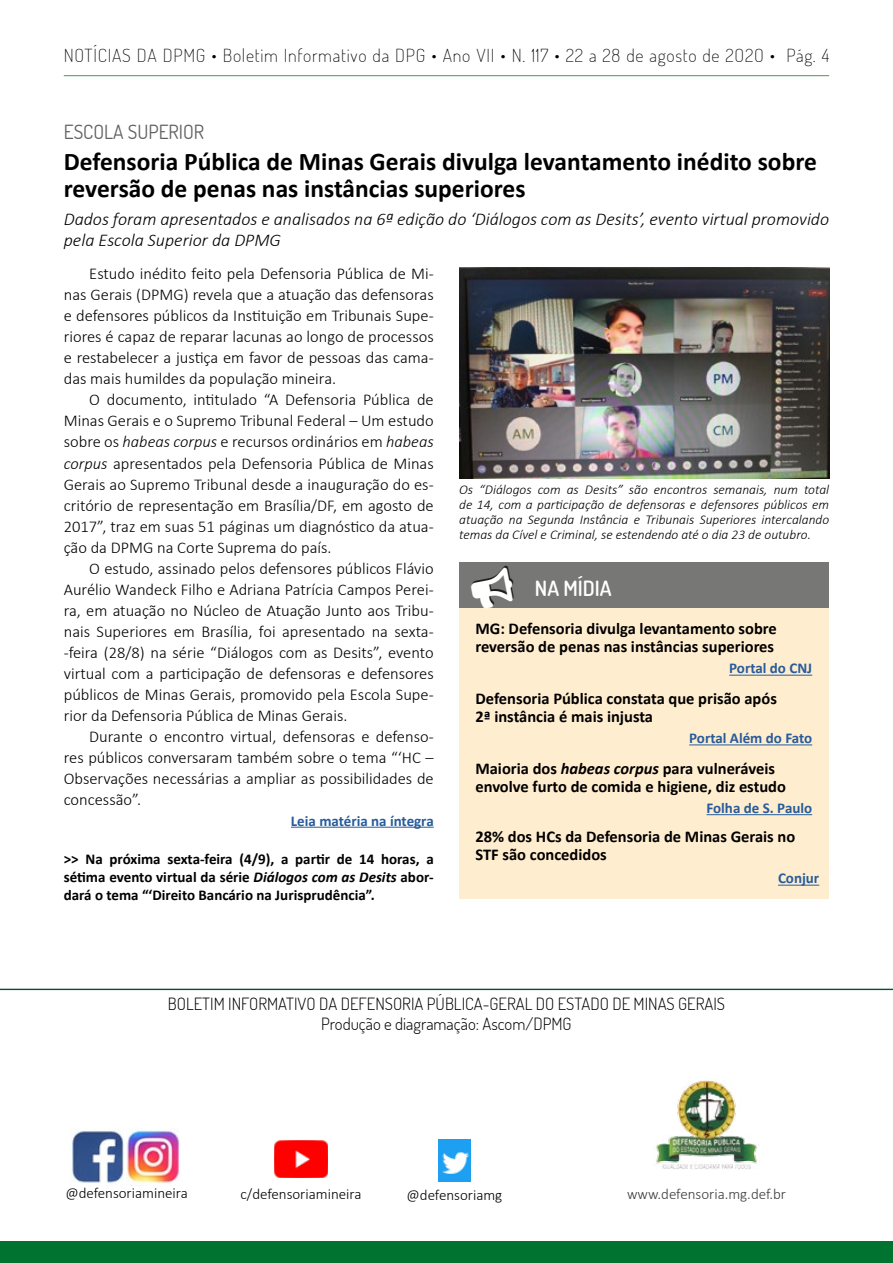
<style>
.page{position:relative;width:893px;height:1263px;background:#fff}
.page>*{position:absolute;margin:0;border:0;box-sizing:border-box;transform-origin:0 0}
.t1{font:700 25.5px/27px "Calibri";color:#000}
.t2{font:600 21px "Dosis";color:#fff}
.t3{font:19.5px "Dosis";color:#616160}
.t4{font:italic 300 18px/21px "Calibri";color:#000}
.t5{font:200 18px "Dosis";letter-spacing:.04em;color:#000}
.t6{font:300 16.8px/19.6px "Dosis";color:#000;text-align:center}
.t7{font:300 16.5px/21px "Calibri";color:#000;text-align:justify}
.t8{font:700 16.5px/18px "Calibri";color:#000}
.t9{font:700 15px/18px "Calibri";color:#000;text-align:justify}
.t10{font:700 15px "Calibri";color:#275b9b}
.t11{font:300 15px "Calibri";color:#000}
.t12{font:300 15px "Calibri";color:#3c3c3b}
.t13{font:italic 300 13.5px/15px "Calibri";color:#000;text-align:justify}
.s1{font-style:italic}
</style>
<div class="page">
<div style="left:0;top:1241px;width:893px;height:22px;background:#007330"></div>
<hr style="left:64px;top:75px;width:765px;height:1px;background:#3fa535">
<div style="left:459px;top:604px;width:370px;height:295px;background:#ffedcf"></div>
<hr style="left:0;top:989px;width:893px;height:1px;background:#005530">
<img style="left:656px;top:1080px;width:101px;height:89px">
<img style="left:275px;top:1140px;width:52px;height:37px">
<img style="left:439px;top:1139px;width:32px;height:43px">
<img style="left:70px;top:1130px;width:54px;height:53px">
<img style="left:126px;top:1129px;width:54px;height:55px">
<hr style="left:291px;top:827px;width:143px;height:1px;background:#275b9b">
<img style="left:459px;top:268px;width:370px;height:210px">
<div style="left:459px;top:562px;width:369px;height:45px;background:#777776"></div>
<hr style="left:729px;top:675px;width:83px;height:1px;background:#275b9b">
<hr style="left:689px;top:744px;width:123px;height:1px;background:#275b9b">
<hr style="left:706px;top:814px;width:106px;height:1px;background:#275b9b">
<hr style="left:778px;top:885px;width:41px;height:1px;background:#275b9b">
<svg style="left:470px;top:607px;width:47px;height:1px"></svg>
<p class="t5" style="left:64px;top:44px;width:767px">NOTÍCIAS DA DPMG • Boletim Informativo da DPG • Ano VII • N. 117 • 22 a 28 de agosto de 2O2O • Pág. 4</p>
<p class="t3" style="left:64px;top:119px;width:142px">ESCOLA SUPERIOR</p>
<h1 class="t1" style="left:64px;top:148px;width:755px">Defensoria Pública de Minas Gerais divulga levantamento inédito sobre reversão de penas nas instâncias superiores</h1>
<p class="t4" style="left:64px;top:208px;width:767px">Dados foram apresentados e analisados na 6ª edição do ‘Diálogos com as Desits’, evento virtual promovido pela Escola Superior da DPMG</p>
<p class="t7" style="left:64px;top:263px;width:371px;text-indent:26px">Estudo inédito feito pela Defensoria Pública de Mi&shy;nas Gerais (DPMG) revela que a atuação das defensoras e defensores públicos da Instituição em Tribunais Supe&shy;riores é capaz de reparar lacunas ao longo de processos e restabelecer a justiça em favor de pessoas das cama&shy;das mais humildes da população mineira.</p>
<p class="t7" style="left:64px;top:389px;width:371px;text-indent:26px">O documento, intitulado “A Defensoria Pública de Minas Gerais e o Supremo Tribunal Federal – Um estudo sobre os <span class="s1">habeas corpus</span> e recursos ordinários em <span class="s1">habeas corpus</span> apresentados pela Defensoria Pública de Minas Gerais ao Supremo Tribunal desde a inauguração do es&shy;critório de representação em Brasília/DF, em agosto de 2017”, traz em suas 51 páginas um diagnóstico da atua&shy;ção da DPMG na Corte Suprema do país.</p>
<p class="t7" style="left:64px;top:557px;width:371px;text-indent:26px">O estudo, assinado pelos defensores públicos Flávio Aurélio Wandeck Filho e Adriana Patrícia Campos Perei&shy;ra, em atuação no Núcleo de Atuação Junto aos Tribu&shy;nais Superiores em Brasília, foi apresentado na sexta--feira (28/8) na série “Diálogos com as Desits”, evento virtual com a participação de defensoras e defensores públicos de Minas Gerais, promovido pela Escola Supe&shy;rior da Defensoria Pública de Minas Gerais.</p>
<p class="t7" style="left:64px;top:725px;width:371px;text-indent:26px">Durante o encontro virtual, defensoras e defenso&shy;res públicos conversaram também sobre o tema “‘HC – Observações necessárias a ampliar as possibilidades de concessão”.</p>
<p class="t10" style="left:291px;top:811px;width:144px">Leia matéria na íntegra</p>
<p class="t9" style="left:64px;top:849px;width:371px">&gt;&gt; Na próxima sexta-feira (4/9), a partir de 14 horas, a sétima evento virtual da série <span class="s1">Diálogos com as Desits</span> abor&shy;dará o tema “‘Direito Bancário na Jurisprudência”.</p>
<p class="t13" style="left:459px;top:482px;width:371px">Os “Diálogos com as Desits” são encontros semanais, num total de 14, com a participação de defensoras e defensores públicos em atuação na Segunda Instância e Tribunais Superiores intercalando temas da Cível e Criminal, se estendendo até o dia 23 de outubro.</p>
<p class="t2" style="left:535px;top:575px;width:78px">NA MÍDIA</p>
<p class="t8" style="left:475px;top:620px;width:303px">MG: Defensoria divulga levantamento sobre reversão de penas nas instâncias superiores</p>
<p class="t10" style="left:729px;top:659px;width:84px">Portal do CNJ</p>
<p class="t8" style="left:475px;top:690px;width:303px">Defensoria Pública constata que prisão após<br>2ª instância é mais injusta</p>
<p class="t10" style="left:689px;top:729px;width:124px">Portal Além do Fato</p>
<p class="t8" style="left:475px;top:759px;width:312px">Maioria dos <span class="s1">habeas corpus</span> para vulneráveis envolve furto de comida e higiene, diz estudo</p>
<p class="t10" style="left:706px;top:798px;width:107px">Folha de S. Paulo</p>
<p class="t8" style="left:475px;top:828px;width:321px">28% dos HCs da Defensoria de Minas Gerais no<br>STF são concedidos</p>
<p class="t10" style="left:778px;top:869px;width:43px">Conjur</p>
<p class="t6" style="left:168px;top:994px;width:559px">BOLETIM INFORMATIVO DA DEFENSORIA PÚBLICA-GERAL DO ESTADO DE MINAS GERAIS<br>Produção e diagramação: Ascom/DPMG</p>
<p class="t11" style="left:65px;top:1184px;width:124px">@defensoriamineira</p>
<p class="t11" style="left:241px;top:1185px;width:122px">c/defensoriamineira</p>
<p class="t11" style="left:407px;top:1185px;width:97px">@defensoriamg</p>
<p class="t12" style="left:627px;top:1184px;width:160px">www.defensoria.mg.def.br</p>
</div>
